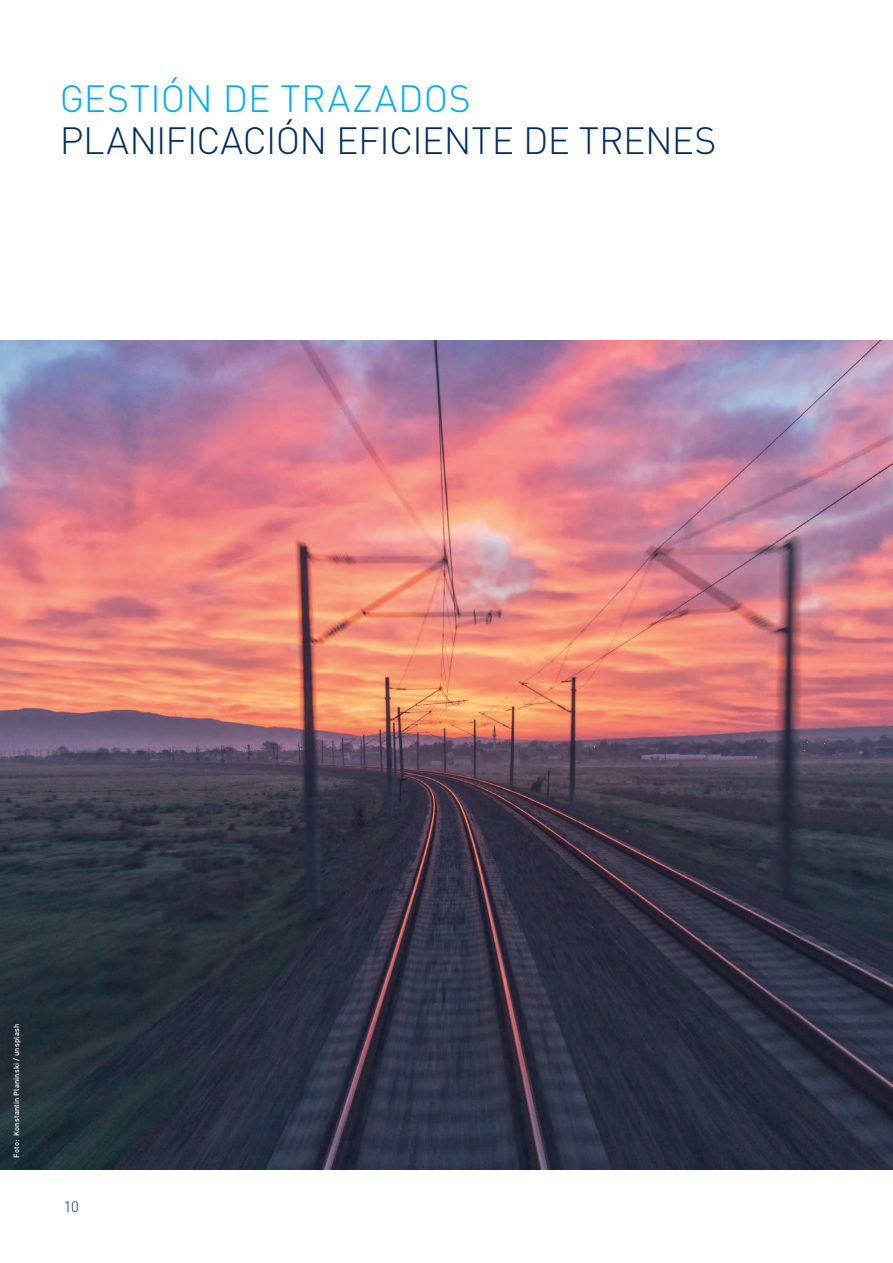
<style>
.page{position:relative;width:893px;height:1263px;background:#fff}
.page>*{position:absolute;margin:0;border:0;box-sizing:border-box;transform-origin:0 0}
.Überschrift_2_Sonder{font:300 37.5px "DIN Pro";letter-spacing:-.01em;color:#002d5e}
.Überschrift_2_Sonder-2{font:300 37.5px "DIN Pro";letter-spacing:.015em;color:#00aeef}
.t1{font:300 15px "DIN Pro";color:#002d5e}
.DE_BU_7_5pt{font:500 7.5px "DIN Pro";letter-spacing:.025em;color:#fff}
</style>
<div class="page">
<img style="left:0;top:340px;width:893px;height:829px">
<p class="Überschrift_2_Sonder-2" style="left:60px;top:73px;width:412px">GESTIÓN DE TRAZADOS</p>
<p class="Überschrift_2_Sonder" style="left:60px;top:115px;width:658px">PLANIFICACIÓN EFICIENTE DE TRENES</p>
<p class="DE_BU_7_5pt" style="left:10px;top:1158px;width:135px;rotate:-90deg">Foto: Konstantin Planinski / unsplash</p>
<h2 class="t1" style="left:64px;top:1196px;width:16px">10</h2>
</div>
